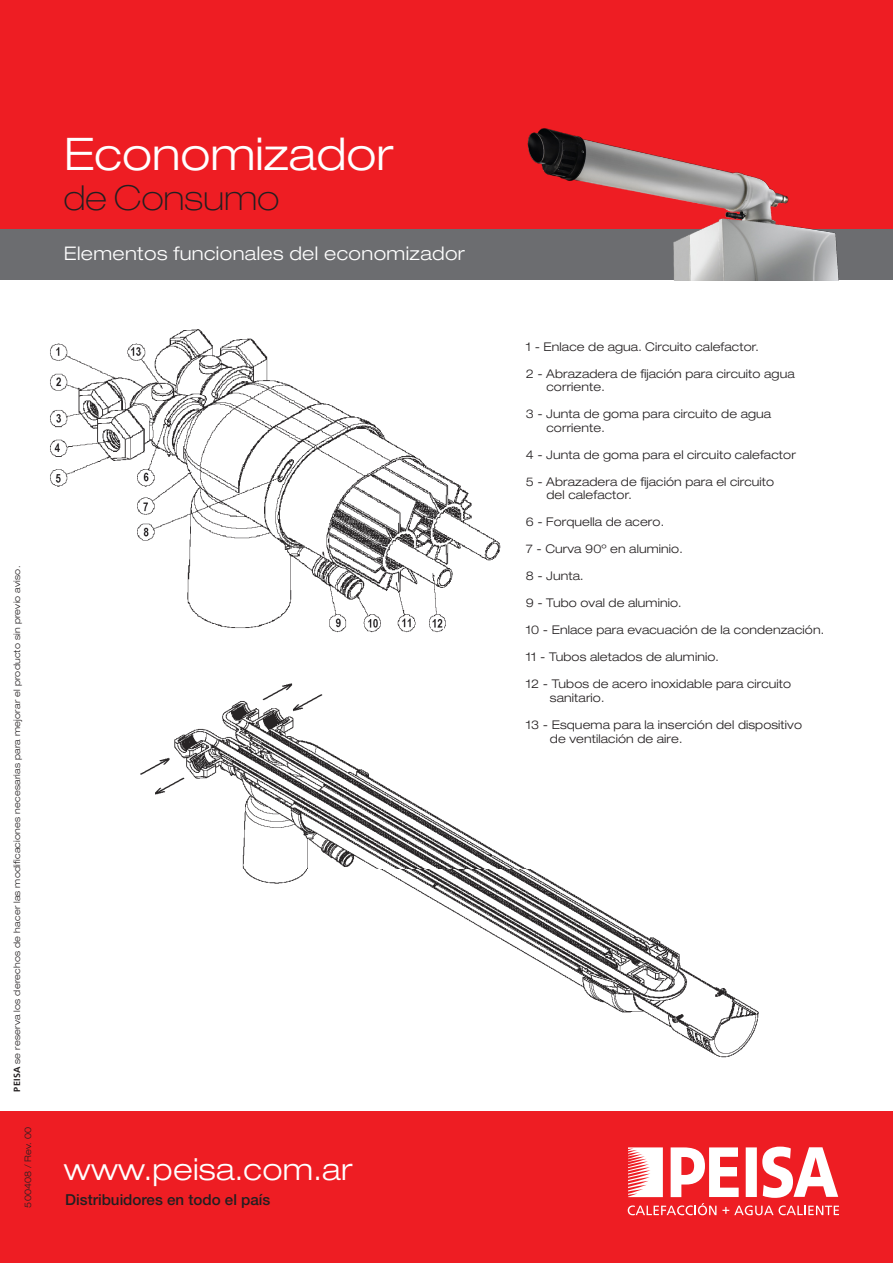
<style>
.page{position:relative;width:893px;height:1263px;background:#fff}
.page>*{position:absolute;margin:0;border:0;box-sizing:border-box;transform-origin:0 0}
.t1{font:300 expanded 45px "Helvetica Neue LT Std";color:#fff}
.t2{font:100 expanded 34.5px "Helvetica Neue LT Std";color:#231f20}
.t3{font:300 expanded 30.3px "Helvetica Neue LT Std";letter-spacing:.01em;color:#fff}
.t4{font:300 expanded 18.75px "Helvetica Neue LT Std";letter-spacing:.02em;color:#fff}
.t5{font:500 15.15px "Helvetica Neue LT Std";color:#231f20}
.t6{font:300 expanded 12px "Helvetica Neue LT Std";letter-spacing:.01em;color:#231f20}
.t7{font:300 expanded 9px "Helvetica Neue LT Std";letter-spacing:.025em;color:#231f20}
.s1{font-family:"Frutiger";font-weight:700;font-stretch:normal}
</style>
<div class="page">
<div style="left:0;top:228px;width:893px;height:52px;background:#6c6d70"></div>
<div style="left:0;top:0;width:893px;height:229px;background:#ee1d23"></div>
<div style="left:0;top:1112px;width:893px;height:151px;background:#ee1d23"></div>
<img style="left:527px;top:128px;width:312px;height:152px">
<img style="left:50px;top:329px;width:451px;height:304px">
<img style="left:140px;top:683px;width:619px;height:375px">
<svg style="left:628px;top:1146px;width:211px;height:69px"></svg>
<p class="t1" style="left:64px;top:127px;width:331px">Economizador</p>
<p class="t2" style="left:64px;top:177px;width:217px">de Consumo</p>
<p class="t4" style="left:64px;top:242px;width:403px">Elementos funcionales del economizador</p>
<p class="t7" style="left:12px;top:1092px;width:527px;rotate:-90deg"><span class="s1">PEISA</span> se reserva los derechos de hacer las modificaciones necesarias para mejorar el producto sin previo aviso.</p>
<p class="t7" style="left:23px;top:1207px;width:82px;rotate:-90deg">500408 / Rev. 00</p>
<p class="t3" style="left:64px;top:1151px;width:290px">www.peisa.com.ar</p>
<p class="t5" style="left:65px;top:1191px;width:207px">Distribuidores en todo el país</p>
<p class="t6" style="left:526px;top:339px;width:235px">1 - Enlace de agua. Circuito calefactor.</p>
<p class="t6" style="left:526px;top:366px;width:270px">2 - Abrazadera de fijación para circuito agua</p>
<p class="t6" style="left:546px;top:380px;width:60px">corriente.</p>
<p class="t6" style="left:526px;top:407px;width:247px">3 - Junta de goma para circuito de agua</p>
<p class="t6" style="left:546px;top:420px;width:60px">corriente.</p>
<p class="t6" style="left:526px;top:447px;width:271px">4 - Junta de goma para el circuito calefactor</p>
<p class="t6" style="left:526px;top:474px;width:250px">5 - Abrazadera de fijación para el circuito</p>
<p class="t6" style="left:546px;top:488px;width:87px">del calefactor.</p>
<p class="t6" style="left:526px;top:515px;width:140px">6 - Forquella de acero.</p>
<p class="t6" style="left:526px;top:542px;width:158px">7 - Curva 90º en aluminio.</p>
<p class="t6" style="left:526px;top:569px;width:59px">8 - Junta.</p>
<p class="t6" style="left:526px;top:596px;width:157px">9 - Tubo oval de aluminio.</p>
<p class="t6" style="left:526px;top:623px;width:300px">10 - Enlace para evacuación de la condenzación.</p>
<p class="t6" style="left:526px;top:650px;width:195px">11 - Tubos aletados de aluminio.</p>
<p class="t6" style="left:526px;top:677px;width:267px">12 - Tubos de acero inoxidable para circuito</p>
<p class="t6" style="left:550px;top:690px;width:56px">sanitario.</p>
<p class="t6" style="left:526px;top:717px;width:278px">13 - Esquema para la inserción del dispositivo</p>
<p class="t6" style="left:550px;top:731px;width:134px">de ventilación de aire.</p>
</div>
